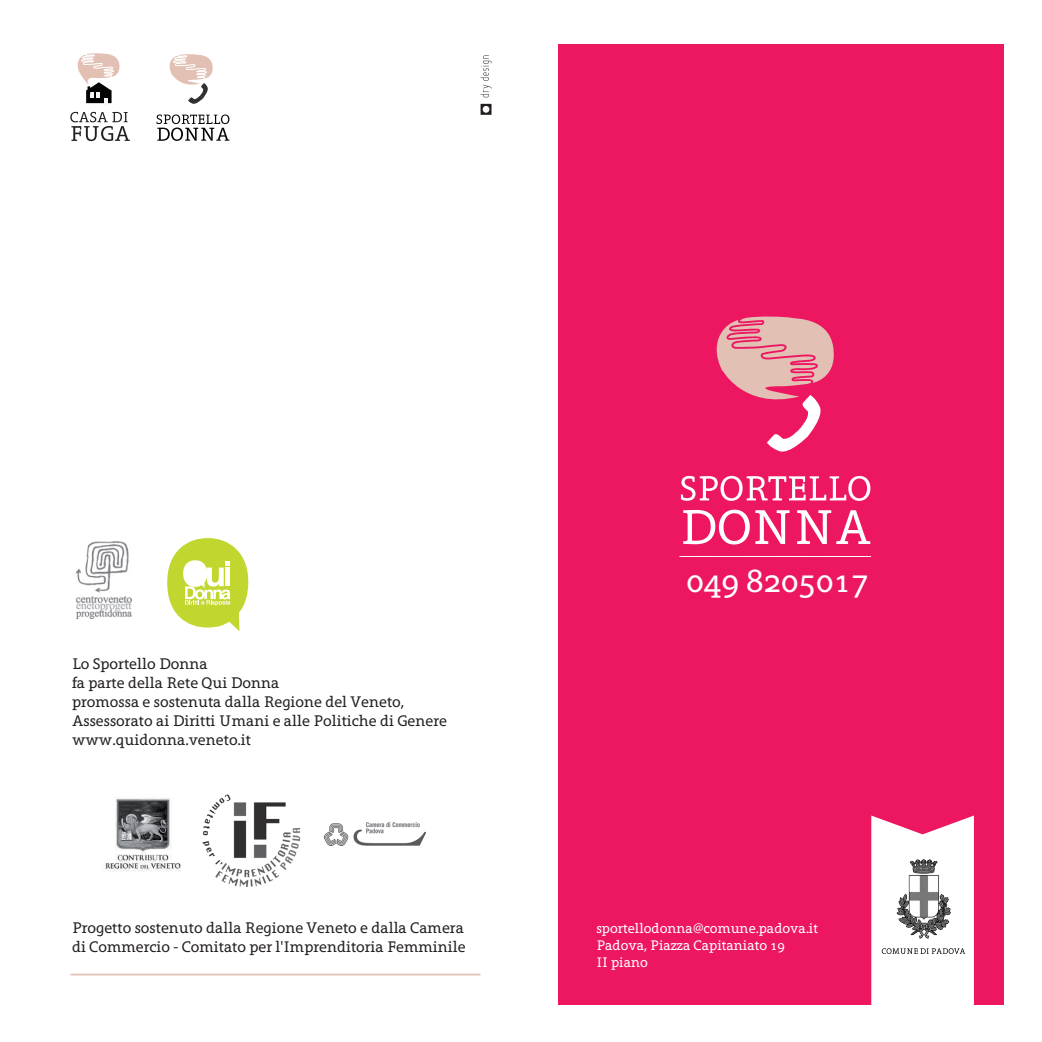
<style>
.page{position:relative;width:1042px;height:1042px;background:#fff}
.page>*{position:absolute;margin:0;border:0;box-sizing:border-box;transform-origin:0 0}
.t1{font:34.12px "Grandesign Neue Serif";color:#fff}
.t2{font:15.75px/18.9px "Grandesign Neue Serif";color:#231f20}
.t3{font:14.17px/17px "Grandesign Neue Serif";color:#fff}
</style>
<div class="page">
<div style="left:558px;top:44px;width:445px;height:960px;background:#ed1661"></div>
<svg style="left:717px;top:316px;width:117px;height:136px"></svg>
<svg style="left:681px;top:476px;width:189px;height:25px"></svg>
<svg style="left:683px;top:510px;width:106px;height:34px"></svg>
<svg style="left:797px;top:510px;width:73px;height:34px"></svg>
<hr style="left:679px;top:556px;width:192px;height:1px;background:#fff">
<svg style="left:170px;top:54px;width:43px;height:50px"></svg>
<svg style="left:156px;top:114px;width:73px;height:27px"></svg>
<svg style="left:70px;top:112px;width:60px;height:29px"></svg>
<svg style="left:78px;top:53px;width:41px;height:51px"></svg>
<img style="left:102px;top:797px;width:79px;height:75px">
<svg style="left:871px;top:815px;width:103px;height:190px;background:#fae7ee"></svg>
<img style="left:881px;top:857px;width:84px;height:84px">
<img style="left:202px;top:794px;width:97px;height:92px">
<img style="left:76px;top:541px;width:55px;height:77px">
<img style="left:324px;top:822px;width:101px;height:23px">
<hr style="left:71px;top:973px;width:409px;height:2px;background:#e2c0b4">
<svg style="left:480px;top:55px;width:12px;height:42px"></svg>
<svg style="left:480px;top:104px;width:11px;height:11px"></svg>
<svg style="left:167px;top:538px;width:81px;height:93px"></svg>
<p class="t2" style="left:72px;top:654px;width:376px">Lo Sportello Donna<br>fa parte della Rete Qui Donna<br>promossa e sostenuta dalla Regione del Veneto, Assessorato ai Diritti Umani e alle Politiche di Genere www.quidonna.veneto.it</p>
<p class="t2" style="left:72px;top:918px;width:395px">Progetto sostenuto dalla Regione Veneto e dalla Camera di Commercio - Comitato per l'Imprenditoria Femminile</p>
<h1 class="t1" style="left:686px;top:561px;width:184px">049 8205017</h1>
<p class="t3" style="left:596px;top:920px;width:223px">sportellodonna@comune.padova.it<br>Padova, Piazza Capitaniato 19<br>II piano</p>
</div>
